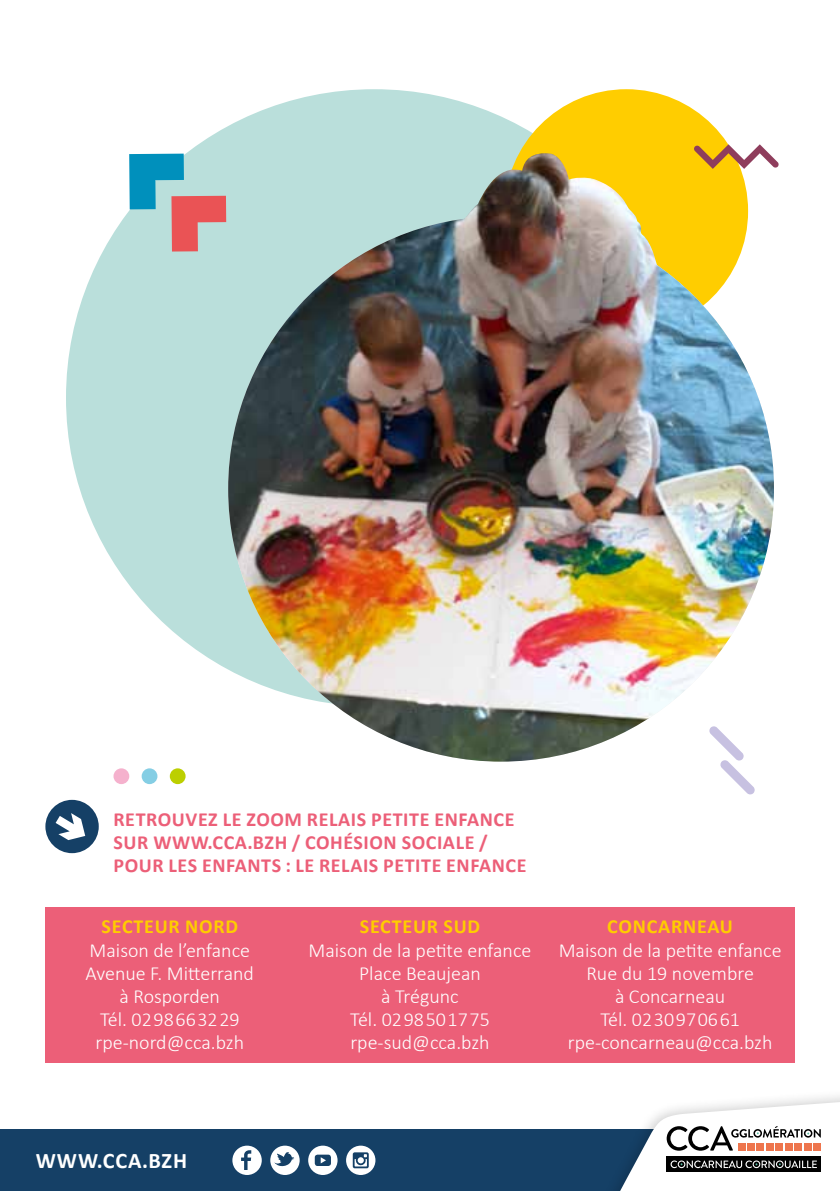
<style>
.page{position:relative;width:840px;height:1191px;background:#fff}
.page>*{position:absolute;margin:0;border:0;box-sizing:border-box;transform-origin:0 0}
.t1{font:700 22.2px "Calibri";letter-spacing:.04em;color:#fff}
.t2{font:300 20px/23px "Calibri";color:#fff;text-align:center}
.t3{font:700 20px/23px "Calibri";letter-spacing:.03em;color:#ec5f78}
.t4{font:700 20px "Calibri";letter-spacing:.04em;color:#ffcd00}
</style>
<div class="page">
<div style="left:45px;top:907px;width:749px;height:155px;background:#ec5f78"></div>
<div style="left:45px;top:800px;width:54px;height:53px;background:#154066;border-radius:50%"></div>
<svg style="left:56px;top:813px;width:29px;height:27px"></svg>
<div style="left:66px;top:89px;width:616px;height:617px;background:#badfdb;border-radius:50%"></div>
<div style="left:504px;top:89px;width:243px;height:244px;background:#ffcd00;border-radius:50%"></div>
<img style="left:228px;top:216px;width:545px;height:545px;border-radius:273px">
<svg style="left:129px;top:154px;width:97px;height:97px"></svg>
<svg style="left:694px;top:144px;width:84px;height:25px"></svg>
<svg style="left:709px;top:726px;width:45px;height:69px"></svg>
<div style="left:113px;top:768px;width:16px;height:16px;background:#f5b1cd;border-radius:50%"></div>
<div style="left:170px;top:768px;width:15px;height:16px;background:#bccf00;border-radius:50%"></div>
<div style="left:142px;top:768px;width:15px;height:16px;background:#85cee4;border-radius:50%"></div>
<div style="left:0;top:1129px;width:839px;height:62px;background:#154066"></div>
<div style="left:591px;top:1086px;width:248px;height:105px;background:#000;opacity:.2"></div>
<svg style="left:604px;top:1100px;width:235px;height:91px"></svg>
<svg style="left:232px;top:1145px;width:29px;height:30px"></svg>
<svg style="left:270px;top:1145px;width:29px;height:30px"></svg>
<svg style="left:308px;top:1145px;width:29px;height:30px"></svg>
<svg style="left:346px;top:1145px;width:29px;height:30px"></svg>
<svg style="left:352px;top:1152px;width:16px;height:16px"></svg>
<img style="left:453px;top:153px;width:204px;height:119px">
<p class="t3" style="left:113px;top:808px;width:414px">RETROUVEZ LE ZOOM RELAIS PETITE ENFANCE<br>SUR WWW.CCA.BZH / COHÉSION SOCIALE /<br>POUR LES ENFANTS : LE RELAIS PETITE ENFANCE</p>
<p class="t4" style="left:101px;top:914px;width:138px">SECTEUR NORD</p>
<p class="t2" style="left:86px;top:938px;width:170px">Maison de l’enfance<br>Avenue F. Mitterrand à Rosporden<br>Tél. 02 98 66 32 29 rpe-nord@cca.bzh</p>
<p class="t4" style="left:359px;top:914px;width:122px">SECTEUR SUD</p>
<p class="t2" style="left:308px;top:938px;width:224px">Maison de la petite enfance<br>Place Beaujean<br>à Trégunc<br>Tél. 02 98 50 17 75 rpe-sud@cca.bzh</p>
<p class="t4" style="left:607px;top:914px;width:127px">CONCARNEAU</p>
<p class="t2" style="left:558px;top:938px;width:224px">Maison de la petite enfance<br>Rue du 19 novembre<br>à Concarneau<br>Tél. 02 30 97 06 61 rpe-concarneau@cca.bzh</p>
<p class="t1" style="left:36px;top:1146px;width:153px">WWW.CCA.BZH</p>
</div>
